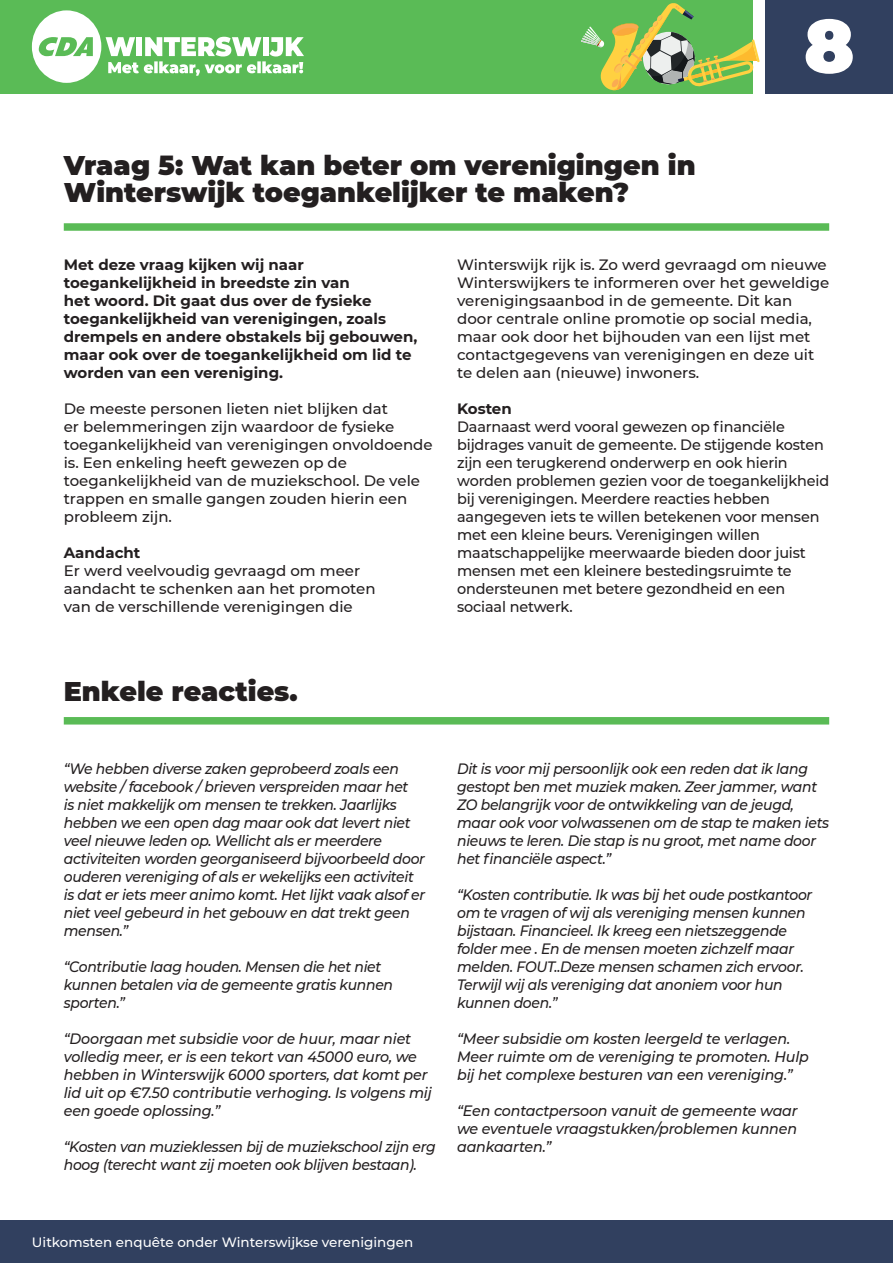
<style>
.page{position:relative;width:893px;height:1263px;background:#fff}
.page>*{position:absolute;margin:0;border:0;box-sizing:border-box;transform-origin:0 0}
.t1{font:900 75px "Montserrat";color:#fff}
.t2{font:900 27px/27px "Montserrat";color:#231f20}
.t3{font:italic 500 15px/18px "Montserrat";letter-spacing:-.02em;color:#231f20;scale:.93 1}
.t4{font:500 15px/18px "Montserrat";letter-spacing:-.005em;color:#231f20}
.t5{font:500 15px/18px "Montserrat";letter-spacing:-.005em;color:#231f20;scale:.96 1}
.t6{font:italic 500 15px/18px "Montserrat";letter-spacing:-.02em;color:#231f20;scale:.95 1}
.t7{font:700 15px/18px "Montserrat";color:#231f20}
.t8{font:500 13.5px "Montserrat";color:#fff}
</style>
<div class="page">
<div style="left:0;top:0;width:753px;height:94px;background:#5abb56"></div>
<div style="left:0;top:1220px;width:893px;height:43px;background:#31405f"></div>
<div style="left:765px;top:0;width:128px;height:94px;background:#31405f"></div>
<svg style="left:32px;top:10px;width:272px;height:73px"></svg>
<svg style="left:581px;top:3px;width:179px;height:88px"></svg>
<div style="left:64px;top:223px;width:765px;height:8px;background:#5abb56"></div>
<div style="left:64px;top:717px;width:765px;height:7px;background:#5abb56"></div>
<h2 class="t2" style="left:64px;top:150px;width:633px">Vraag 5: Wat kan beter om verenigingen in<br>Winterswijk toegankelijker te maken?</h2>
<h1 class="t1" style="left:804px;top:-10px;width:52px">8</h1>
<p class="t7" style="left:64px;top:255px;width:355px">Met deze vraag kijken wij naar toegankelijkheid in breedste zin van<br>het woord. Dit gaat dus over de fysieke toegankelijkheid van verenigingen, zoals drempels en andere obstakels bij gebouwen, maar ook over de toegankelijkheid om lid te worden van een vereniging.</p>
<p class="t4" style="left:64px;top:399px;width:370px">De meeste personen lieten niet blijken dat<br>er belemmeringen zijn waardoor de fysieke toegankelijkheid van verenigingen onvoldoende is. Een enkeling heeft gewezen op de toegankelijkheid van de muziekschool. De vele trappen en smalle gangen zouden hierin een probleem zijn.</p>
<p class="t7" style="left:64px;top:543px;width:78px">Aandacht</p>
<p class="t4" style="left:64px;top:561px;width:313px">Er werd veelvoudig gevraagd om meer aandacht te schenken aan het promoten van de verschillende verenigingen die</p>
<p class="t4" style="left:457px;top:255px;width:374px">Winterswijk rijk is. Zo werd gevraagd om nieuwe Winterswijkers te informeren over het geweldige verenigingsaanbod in de gemeente. Dit kan door centrale online promotie op social media, maar ook door het bijhouden van een lijst met contactgegevens van verenigingen en deze uit te delen aan (nieuwe) inwoners.</p>
<p class="t7" style="left:457px;top:399px;width:56px">Kosten</p>
<p class="t5" style="left:457px;top:417px;width:389px">Daarnaast werd vooral gewezen op financiële bijdrages vanuit de gemeente. De stijgende kosten zijn een terugkerend onderwerp en ook hierin worden problemen gezien voor de toegankelijkheid bij verenigingen. Meerdere reacties hebben aangegeven iets te willen betekenen voor mensen met een kleine beurs. Verenigingen willen maatschappelijke meerwaarde bieden door juist mensen met een kleinere bestedingsruimte te ondersteunen met betere gezondheid en een sociaal netwerk.</p>
<h2 class="t2" style="left:64px;top:676px;width:235px">Enkele reacties.</h2>
<p class="t3" style="left:64px;top:759px;width:390px">“We hebben diverse zaken geprobeerd zoals een website / facebook / brieven verspreiden maar het<br>is niet makkelijk om mensen te trekken. Jaarlijks hebben we een open dag maar ook dat levert niet veel nieuwe leden op. Wellicht als er meerdere activiteiten worden georganiseerd bijvoorbeeld door ouderen vereniging of als er wekelijks een activiteit is dat er iets meer animo komt. Het lijkt vaak alsof er niet veel gebeurd in het gebouw en dat trekt geen mensen.”</p>
<p class="t3" style="left:64px;top:957px;width:356px">“Contributie laag houden. Mensen die het niet kunnen betalen via de gemeente gratis kunnen sporten.”</p>
<p class="t6" style="left:64px;top:1029px;width:389px">“Doorgaan met subsidie voor de huur, maar niet volledig meer, er is een tekort van 45000 euro, we hebben in Winterswijk 6000 sporters, dat komt per lid uit op €7.50 contributie verhoging. Is volgens mij een goede oplossing.”</p>
<p class="t3" style="left:64px;top:1137px;width:401px">“Kosten van muzieklessen bij de muziekschool zijn erg hoog (terecht want zij moeten ook blijven bestaan).</p>
<p class="t3" style="left:457px;top:759px;width:401px">Dit is voor mij persoonlijk ook een reden dat ik lang gestopt ben met muziek maken. Zeer jammer, want ZO belangrijk voor de ontwikkeling van de jeugd, maar ook voor volwassenen om de stap te maken iets nieuws te leren. Die stap is nu groot, met name door het financiële aspect.”</p>
<p class="t3" style="left:457px;top:885px;width:383px">“Kosten contributie. Ik was bij het oude postkantoor om te vragen of wij als vereniging mensen kunnen bijstaan. Financieel. Ik kreeg een nietszeggende folder mee . En de mensen moeten zichzelf maar melden. FOUT..Deze mensen schamen zich ervoor.<br>Terwijl wij als vereniging dat anoniem voor hun kunnen doen.”</p>
<p class="t6" style="left:457px;top:1029px;width:372px">“Meer subsidie om kosten leergeld te verlagen.<br>Meer ruimte om de vereniging te promoten. Hulp bij het complexe besturen van een vereniging.”</p>
<p class="t6" style="left:457px;top:1101px;width:360px;text-align:justify">“Een contactpersoon vanuit de gemeente waar we eventuele vraagstukken/problemen kunnen aankaarten.”</p>
<p class="t8" style="left:32px;top:1232px;width:383px">Uitkomsten enquête onder Winterswijkse verenigingen</p>
</div>
